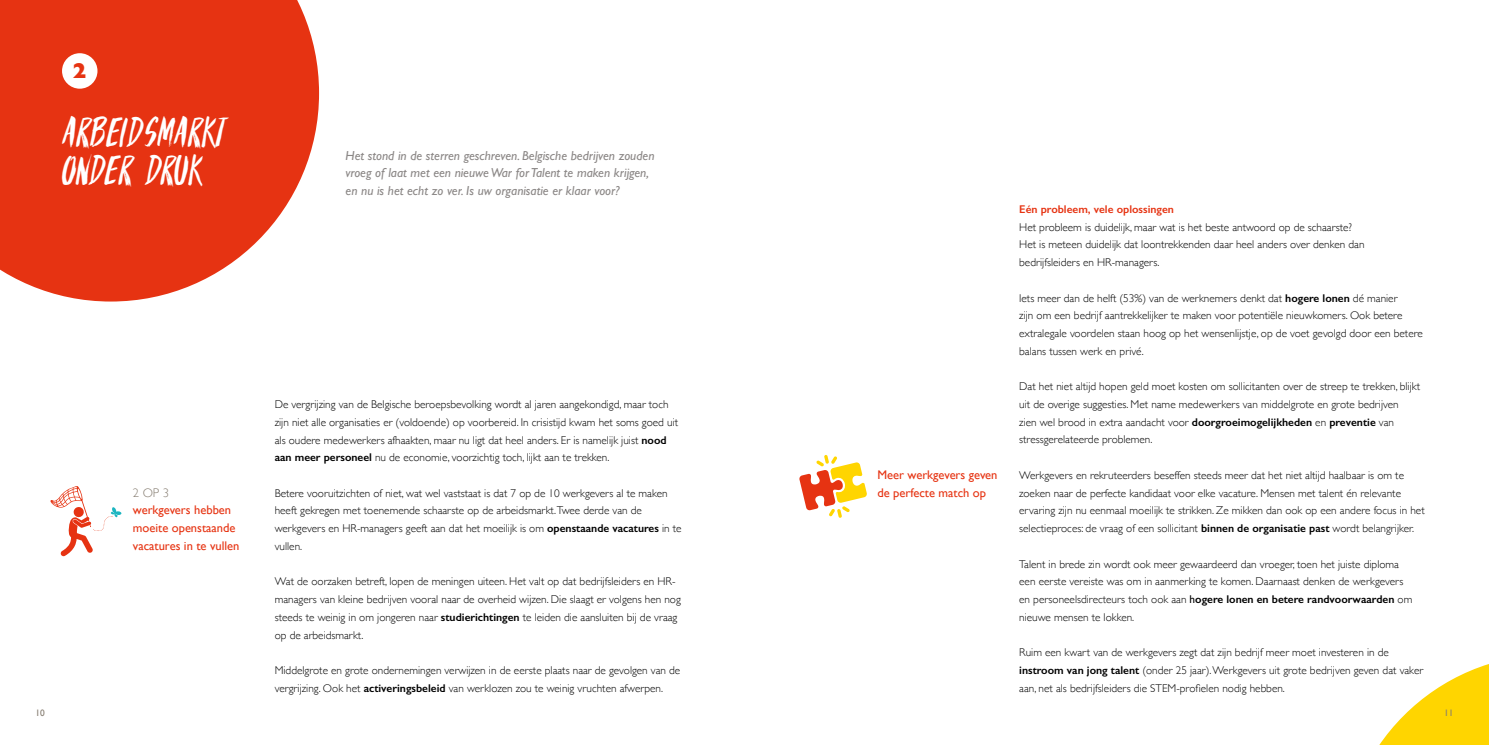
<style>
.page{position:relative;width:1489px;height:745px;background:#fff}
.page>*{position:absolute;margin:0;border:0;box-sizing:border-box;transform-origin:0 0}
.t1{font:40px/37.5px "PARABOLA";letter-spacing:-.045em;color:#fff}
.t2{font:800 21.62px "Gill Sans";color:#e63312}
.t3{font:italic 13.12px/17.8px "Gill Sans";color:#8b8786}
.t4{font:12.5px/17.8px "Gill Sans";color:#e63312}
.t5{font:300 12.5px "Gill Sans";color:#867d71}
.t6{font:300 11.25px/17.8px "Gill Sans";color:#000}
.t7{font:600 11.25px "Gill Sans";color:#e63312}
.t8{font:9.38px "Gill Sans";color:#867d71}
.s1{font-weight:600}
.s2{font-weight:400}
</style>
<div class="page">
<svg style="left:1380px;top:664px;width:108px;height:80px"></svg>
<svg style="left:50px;top:486px;width:71px;height:70px"></svg>
<svg style="left:799px;top:455px;width:68px;height:62px"></svg>
<svg style="left:0;top:0;width:319px;height:301px;background:#e84a2d"></svg>
<div style="left:62px;top:53px;width:35px;height:36px;background:#fff;border-radius:50%"></div>
<h2 class="t2" style="left:72px;top:58px;width:16px">2</h2>
<h1 class="t1" style="left:62px;top:112px;width:168px">ARBEIDSMARKT<br>ONDER DRUK</h1>
<p class="t3" style="left:345px;top:146px;width:310px">Het stond in de sterren geschreven. Belgische bedrijven zouden vroeg of laat met een nieuwe War for Talent te maken krijgen, en nu is het echt zo ver. Is uw organisatie er klaar voor?</p>
<p class="t6" style="left:275px;top:394px;width:405px">De vergrijzing van de Belgische beroepsbevolking wordt al jaren aangekondigd, maar toch zijn niet alle organisaties er (voldoende) op voorbereid. In crisistijd kwam het soms goed uit als oudere medewerkers afhaakten, maar nu ligt dat heel anders. Er is namelijk juist <span class="s1">nood aan meer personeel</span> nu de economie, voorzichtig toch, lijkt aan te trekken.</p>
<p class="t6" style="left:275px;top:483px;width:408px">Betere vooruitzichten of niet, wat wel vaststaat is dat 7 op de 10 werkgevers al te maken heeft gekregen met toenemende schaarste op de arbeidsmarkt.Twee derde van de werkgevers en HR-managers geeft aan dat het moeilijk is om <span class="s1">openstaande vacatures</span> in te vullen.</p>
<p class="t6" style="left:275px;top:572px;width:407px">Wat de oorzaken betreft, lopen de meningen uiteen. Het valt op dat bedrijfsleiders en HR&shy;managers van kleine bedrijven vooral naar de overheid wijzen. Die slaagt er volgens hen nog steeds te weinig in om jongeren naar <span class="s1">studierichtingen</span> te leiden die aansluiten bij de vraag op de arbeidsmarkt.</p>
<p class="t6" style="left:275px;top:660px;width:407px">Middelgrote en grote ondernemingen verwijzen in de eerste plaats naar de gevolgen van de vergrijzing. Ook het <span class="s1">activeringsbeleid</span> van werklozen zou te weinig vruchten afwerpen.</p>
<p class="t4" style="left:877px;top:465px;width:121px">Meer werkgevers geven</p>
<p class="t5" style="left:133px;top:482px;width:38px">2 OP 3</p>
<p class="t4" style="left:877px;top:483px;width:110px">de perfecte match op</p>
<p class="t4" style="left:133px;top:501px;width:108px">werkgevers hebben moeite openstaande vacatures in te vullen</p>
<p class="t7" style="left:1019px;top:202px;width:156px">Eén probleem, vele oplossingen</p>
<p class="t6" style="left:1019px;top:217px;width:347px">Het probleem is duidelijk, maar wat is het beste antwoord op de schaarste?<br>Het is meteen duidelijk dat loontrekkenden daar heel anders over denken dan bedrijfsleiders en HR-managers.</p>
<p class="t6" style="left:1019px;top:288px;width:405px">Iets meer dan de helft (53%) van de werknemers denkt dat <span class="s1">hogere lonen</span> dé manier<br>zijn om een bedrijf aantrekkelijker te maken voor potentiële nieuwkomers. Ook betere extralegale voordelen staan hoog op het wensenlijstje, op de voet gevolgd door een betere balans tussen werk en privé.</p>
<p class="t6" style="left:1019px;top:377px;width:402px">Dat het niet altijd hopen geld moet kosten om sollicitanten over de streep te trekken, blijkt uit de overige suggesties. Met name medewerkers van middelgrote en grote bedrijven<br>zien wel brood in extra aandacht voor <span class="s1">doorgroeimogelijkheden</span> en <span class="s1">preventie</span> van stressgerelateerde problemen.</p>
<p class="t6" style="left:1019px;top:465px;width:407px">Werkgevers en rekruteerders beseffen steeds meer dat het niet altijd haalbaar is om te zoeken naar de perfecte kandidaat voor elke vacature. Mensen met talent én relevante ervaring zijn nu eenmaal moeilijk te strikken. Ze mikken dan ook op een andere focus in het selectieproces: de vraag of een sollicitant <span class="s1">binnen de organisatie past</span> wordt belangrijker.</p>
<p class="t6" style="left:1019px;top:554px;width:394px">Talent in brede zin wordt ook meer gewaardeerd dan vroeger, toen het juiste diploma een eerste vereiste was om in aanmerking te komen. Daarnaast denken de werkgevers en personeelsdirecteurs toch ook aan <span class="s2">h</span><span class="s1">ogere lonen en betere randvoorwaarden</span> om nieuwe mensen te lokken.</p>
<p class="t6" style="left:1019px;top:642px;width:405px">Ruim een kwart van de werkgevers zegt dat zijn bedrijf meer moet investeren in de <span class="s1">instroom van jong talent</span> (onder 25 jaar). Werkgevers uit grote bedrijven geven dat vaker aan, net als bedrijfsleiders die STEM-profielen nodig hebben.</p>
<p class="t8" style="left:35px;top:706px;width:11px">10</p>
<p class="t8" style="left:1443px;top:706px;width:11px">11</p>
</div>
